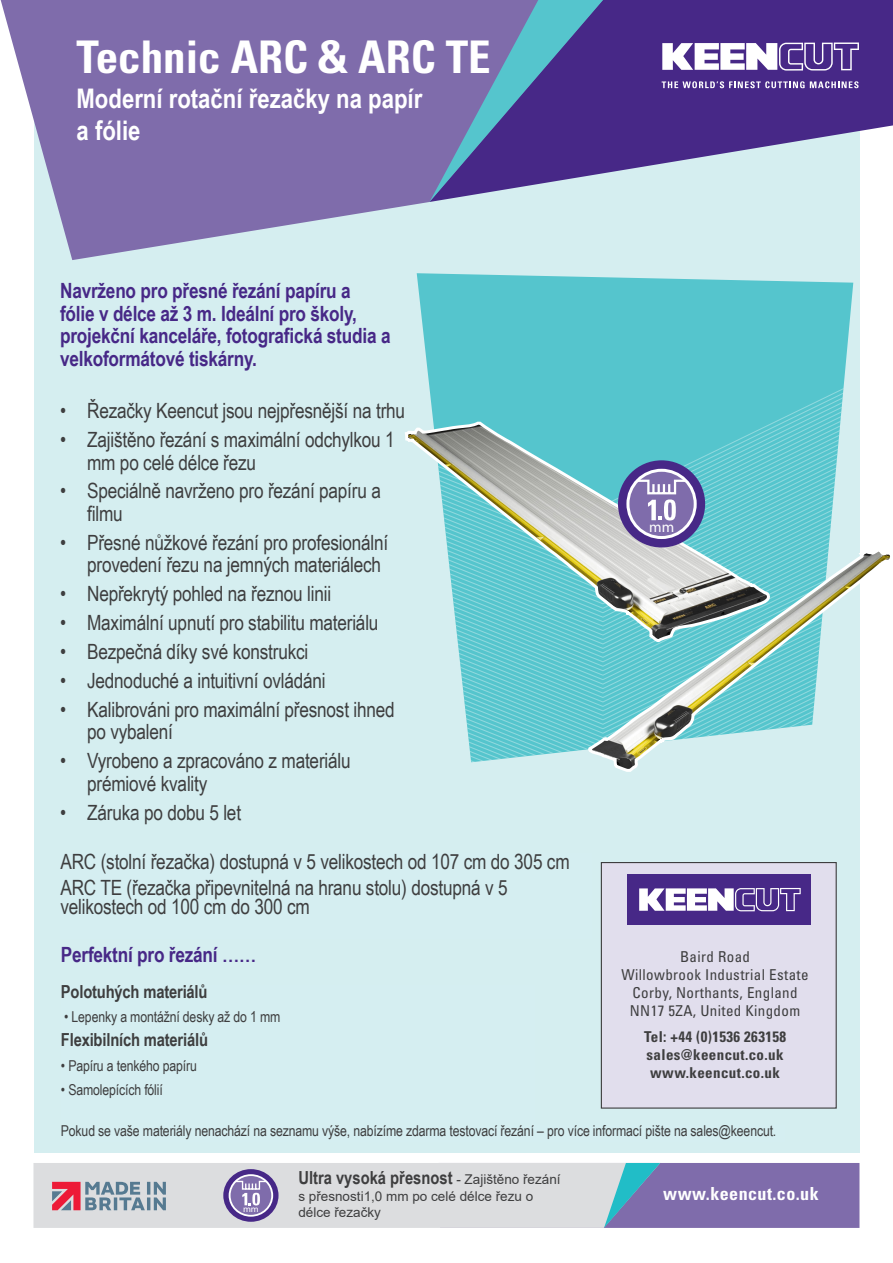
<style>
.page{position:relative;width:893px;height:1263px;background:#fff}
.page>*{position:absolute;margin:0;border:0;box-sizing:border-box;transform-origin:0 0}
.t1{font:700 condensed 45px "Univers LT Std";color:#fff}
.t2{font:700 27px/32.4px "Arial Narrow";color:#fff}
.t3{font:21px/22.5px "Arial Narrow";letter-spacing:-.01em;color:#3e3e3f}
.t4{font:700 21px/22.5px "Arial Narrow";letter-spacing:-.01em;color:#472887}
.t5{font:700 18px "Arial Narrow";letter-spacing:-.01em;color:#3e3e3f}
.t6{font:700 condensed 18px "Univers LT Std";letter-spacing:.025em;color:#fff}
.t7{font:15px "Arial Narrow";letter-spacing:-.01em;color:#3e3e3f}
.t8{font:condensed 15px "Univers";letter-spacing:.025em;color:#3e3e3f}
.t9{font:700 condensed 15px "Univers LT Std";letter-spacing:.025em;color:#3e3e3f}
.t10{font:15px "Myriad Pro";color:#fff}
.t11{font:13.5px/16.5px "Arial";color:#3e3e3f}
.t12{font:9px "Myriad Pro";color:#fff;scale:1.05 1}
.s1{font-family:"Arial";font-weight:400;font-size:13.5px}
</style>
<div class="page">
<div style="left:34px;top:77px;width:825px;height:1075px;background:#d5eef0"></div>
<svg style="left:603px;top:0;width:290px;height:202px;fill:#472887"></svg>
<svg style="left:1px;top:0;width:428px;height:260px;fill:#7f6cab"></svg>
<svg style="left:662px;top:43px;width:197px;height:28px"></svg>
<svg style="left:662px;top:81px;width:197px;height:7px"></svg>
<svg style="left:429px;top:0;width:174px;height:202px;background:#6568a6"></svg>
<svg style="left:417px;top:273px;width:436px;height:147px;background:#5dc7cf"></svg>
<div style="left:601px;top:862px;width:236px;height:247px;background:#e1deed;border:1px solid #3e3e3f"></div>
<svg style="left:405px;top:420px;width:485px;height:353px"></svg>
<div style="left:618px;top:460px;width:87px;height:87px;background:#472887;border-radius:50%"></div>
<svg style="left:626px;top:469px;width:71px;height:70px"></svg>
<svg style="left:33px;top:1163px;width:826px;height:65px;background:#b7b4ca"></svg>
<div style="left:627px;top:874px;width:183px;height:51px;background:#472887"></div>
<svg style="left:639px;top:888px;width:162px;height:23px"></svg>
<p class="t1" style="left:77px;top:29px;width:416px">Technic ARC &amp; ARC TE</p>
<p class="t2" style="left:77px;top:81px;width:347px">Moderní rotační řezačky na papír a fólie</p>
<p class="t4" style="left:60px;top:278px;width:332px">Navrženo pro přesné řezání papíru a<br>fólie v délce až 3 m. Ideální pro školy, projekční kanceláře, fotografická studia a velkoformátové tiskárny.</p>
<p class="t3" style="left:60px;top:399px;width:347px">• Řezačky Keencut jsou nejpřesnější na trhu</p>
<p class="t3" style="left:87px;top:428px;width:309px;text-indent:-27px">• Zajištěno řezání s maximální odchylkou 1 mm po celé délce řezu</p>
<p class="t3" style="left:87px;top:479px;width:295px;text-indent:-27px">• Speciálně navrženo pro řezání papíru a filmu</p>
<p class="t3" style="left:87px;top:530px;width:303px;text-indent:-27px">• Přesné nůžkové řezání pro profesionální provedení řezu na jemných materiálech</p>
<p class="t3" style="left:60px;top:582px;width:273px">• Nepřekrytý pohled na řeznou linii</p>
<p class="t3" style="left:60px;top:611px;width:320px">• Maximální upnutí pro stabilitu materiálu</p>
<p class="t3" style="left:60px;top:640px;width:250px">• Bezpečná díky své konstrukci</p>
<p class="t3" style="left:60px;top:668px;width:267px">• Jednoduché a intuitivní ovládáni</p>
<p class="t3" style="left:87px;top:697px;width:309px;text-indent:-27px">• Kalibrováni pro maximální přesnost ihned po vybalení</p>
<p class="t3" style="left:87px;top:749px;width:265px;text-indent:-27px">• Vyrobeno a zpracováno z materiálu prémiové kvality</p>
<p class="t3" style="left:60px;top:800px;width:182px">• Záruka po dobu 5 let</p>
<p class="t3" style="left:60px;top:849px;width:511px">ARC (stolní řezačka) dostupná v 5 velikostech od 107 cm do 305 cm</p>
<p class="t3" style="left:60px;top:877px;width:449px;line-height:19.5px">ARC TE (řezačka připevnitelná na hranu stolu) dostupná v 5 velikostech od 100 cm do 300 cm</p>
<p class="t4" style="left:61px;top:943px;width:197px">Perfektní pro řezání ……</p>
<p class="t5" style="left:61px;top:978px;width:148px">Polotuhých materiálů</p>
<p class="t7" style="left:64px;top:1006px;width:218px">• Lepenky a montážní desky až do 1 mm</p>
<p class="t5" style="left:61px;top:1026px;width:149px">Flexibilních materiálů</p>
<p class="t7" style="left:61px;top:1054px;width:138px">• Papíru a tenkého papíru</p>
<p class="t7" style="left:61px;top:1079px;width:103px">• Samolepících fólií</p>
<p class="t10" style="left:649px;top:518px;width:27px">mm</p>
<p class="t8" style="left:680px;top:947px;width:72px">Baird Road</p>
<p class="t8" style="left:621px;top:965px;width:189px">Willowbrook Industrial Estate</p>
<p class="t8" style="left:632px;top:983px;width:167px">Corby, Northants, England</p>
<p class="t8" style="left:630px;top:1001px;width:172px">NN17 5ZA, United Kingdom</p>
<p class="t9" style="left:644px;top:1028px;width:144px">Tel: +44 (0)1536 263158</p>
<p class="t9" style="left:647px;top:1046px;width:138px">sales@keencut.co.uk</p>
<p class="t9" style="left:650px;top:1064px;width:131px">www.keencut.co.uk</p>
<p class="t7" style="left:61px;top:1119px;width:717px">Pokud se vaše materiály nenachází na seznamu výše, nabízíme zdarma testovací řezání – pro více informací pište na sales@keencut.</p>
<p class="t12" style="left:243px;top:1204px;width:17px">mm</p>
<p class="t5" style="left:298px;top:1164px;width:264px">Ultra vysoká přesnost <span class="s1">- Zajištěno řezání</span></p>
<p class="t11" style="left:298px;top:1187px;width:236px">s přesnosti1,0 mm po celé délce řezu o délce řezačky</p>
<p class="t6" style="left:663px;top:1182px;width:157px">www.keencut.co.uk</p>
</div>
